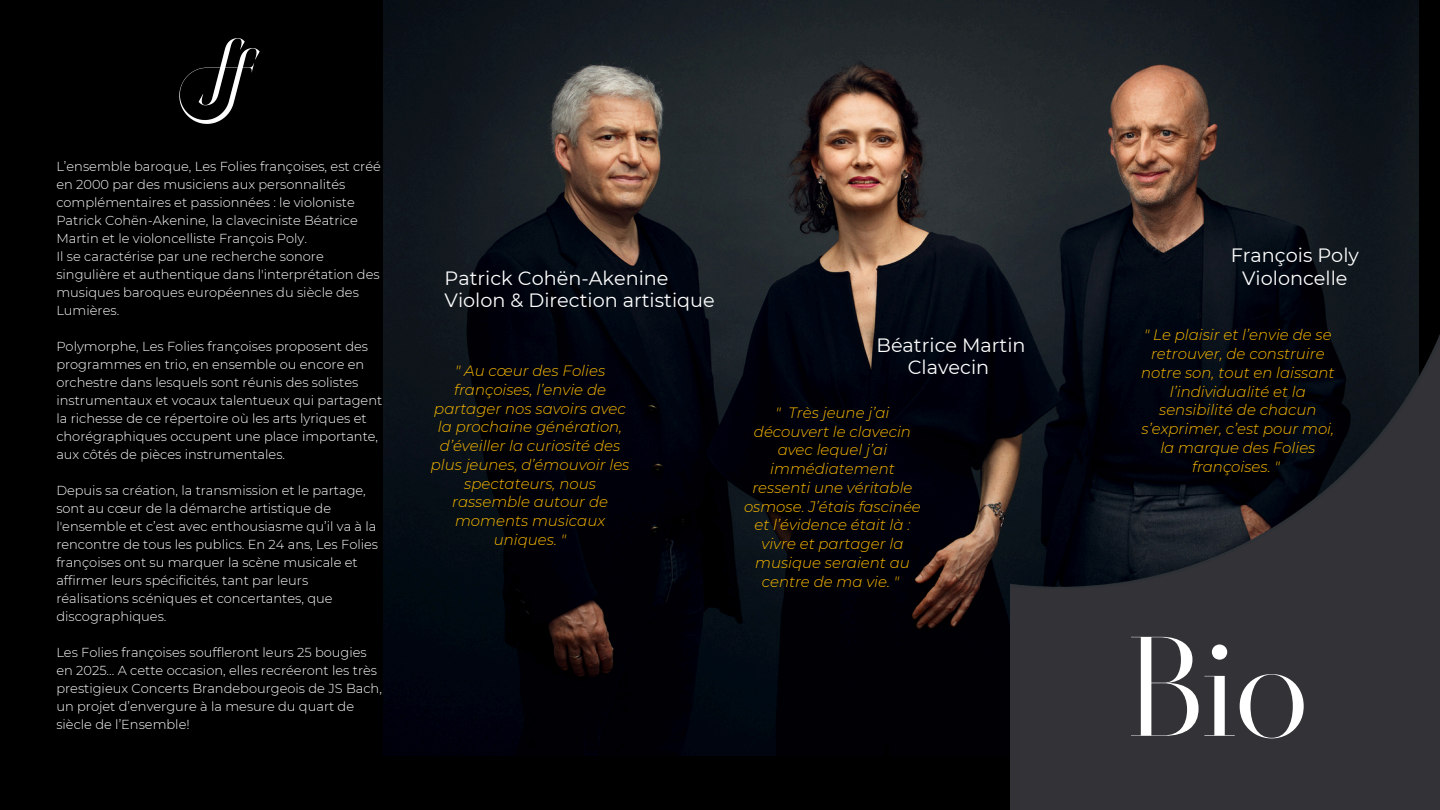
<style>
.page{position:relative;width:1440px;height:810px;background:#000}
.page>*{position:absolute;margin:0;border:0;box-sizing:border-box;transform-origin:0 0}
.t1{font:153.2px "Masque Hairline";color:#fff}
.t2{font:19.2px/22.5px "Montserrat";color:#fefefe;text-align:center}
.t3{font:italic 300 14.9px/18.8px "Montserrat";color:#fbba00;text-align:center}
.t4{font:300 13px/18px "Montserrat";color:#fff}
</style>
<div class="page">
<img style="left:383px;top:0;width:1036px;height:755px">
<img style="left:1011px;top:165px;width:429px;height:645px">
<img style="left:179px;top:38px;width:81px;height:86px">
<p class="t4" style="left:56px;top:157px;width:326px">L’ensemble baroque, Les Folies françoises, est créé en 2000 par des musiciens aux personnalités complémentaires et passionnées : le violoniste Patrick Cohën-Akenine, la claveciniste Béatrice Martin et le violoncelliste François Poly.</p>
<p class="t4" style="left:56px;top:247px;width:325px">Il se caractérise par une recherche sonore singulière et authentique dans l'interprétation des musiques baroques européennes du siècle des Lumières.</p>
<p class="t4" style="left:56px;top:337px;width:327px">Polymorphe, Les Folies françoises proposent des programmes en trio, en ensemble ou encore en orchestre dans lesquels sont réunis des solistes instrumentaux et vocaux talentueux qui partagent la richesse de ce répertoire où les arts lyriques et chorégraphiques occupent une place importante, aux côtés de pièces instrumentales.</p>
<p class="t4" style="left:56px;top:481px;width:323px">Depuis sa création, la transmission et le partage, sont au cœur de la démarche artistique de l'ensemble et c’est avec enthousiasme qu’il va à la rencontre de tous les publics. En 24 ans, Les Folies françoises ont su marquer la scène musicale et affirmer leurs spécificités, tant par leurs réalisations scéniques et concertantes, que discographiques.</p>
<p class="t4" style="left:56px;top:643px;width:327px">Les Folies françoises souffleront leurs 25 bougies en 2025... A cette occasion, elles recréeront les très prestigieux Concerts Brandebourgeois de JS Bach, un projet d’envergure à la mesure du quart de siècle de l’Ensemble!</p>
<h2 class="t2" style="left:445px;top:267px;width:272px;text-align:left">Patrick Cohën-Akenine<br>Violon &amp; Direction artistique</h2>
<h3 class="t3" style="left:431px;top:361px;width:200px">" Au cœur des Folies françoises, l’envie de partager nos savoirs avec la prochaine génération, d’éveiller la curiosité des plus jeunes, d’émouvoir les spectateurs, nous rassemble autour de moments musicaux uniques. "</h3>
<h3 class="t2" style="left:877px;top:333px;width:151px">Béatrice Martin<br>Clavecin</h3>
<p class="t3" style="left:744px;top:403px;width:178px">" Très jeune j’ai découvert le clavecin avec lequel j’ai immédiatement ressenti une véritable osmose. J’étais fascinée et l’évidence était là : vivre et partager la musique seraient au centre de ma vie. "</p>
<h2 class="t2" style="left:1231px;top:244px;width:130px">François Poly<br>Violoncelle</h2>
<h2 class="t3" style="left:1141px;top:326px;width:195px">" Le plaisir et l’envie de se retrouver, de construire notre son, tout en laissant l’individualité et la sensibilité de chacun s’exprimer, c’est pour moi, la marque des Folies françoises. "</h2>
<h3 class="t1" style="left:1128px;top:618px;width:180px">Bio</h3>
</div>
